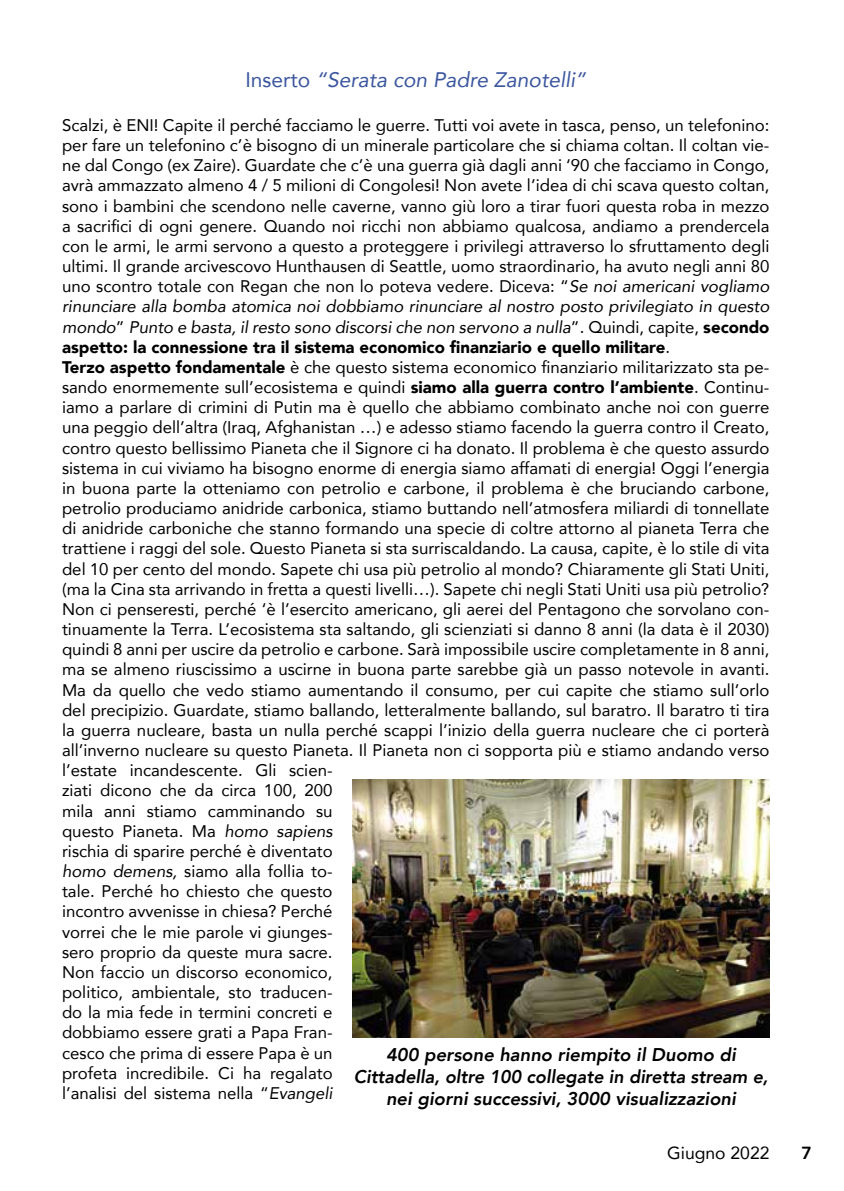
<style>
.page{position:relative;width:844px;height:1191px;background:#fff}
.page>*{position:absolute;margin:0;border:0;box-sizing:border-box;transform-origin:0 0}
.t1{font:italic 21px "Avenir";color:#3b569f}
.t2{font:italic 800 18.38px/22.1px "Avenir";color:#000;text-align:center}
.t3{font:17.5px "Avenir";color:#000}
.t4{font:800 17.5px "Avenir";color:#000}
.t5{font:16.8px/20.1px "Avenir";color:#000}
.s1{font-style:normal}
.s2{font-style:italic}
.s3{font-weight:900}
</style>
<div class="page">
<img style="left:352px;top:779px;width:417px;height:258px">
<p class="t1" style="left:245px;top:67px;width:342px"><span class="s1">Inserto</span> “Serata con Padre Zanotelli”</p>
<p class="t5" style="left:62px;top:115px;width:708px">Scalzi, è ENI! Capite il perché facciamo le guerre. Tutti voi avete in tasca, penso, un telefonino: per fare un telefonino c’è bisogno di un minerale particolare che si chiama coltan. Il coltan vie&shy;ne dal Congo (ex Zaire). Guardate che c’è una guerra già dagli anni ‘90 che facciamo in Congo, avrà ammazzato almeno 4 / 5 milioni di Congolesi! Non avete l’idea di chi scava questo coltan, sono i bambini che scendono nelle caverne, vanno giù loro a tirar fuori questa roba in mezzo a sacrifici di ogni genere. Quando noi ricchi non abbiamo qualcosa, andiamo a prendercela con le armi, le armi servono a questo a proteggere i privilegi attraverso lo sfruttamento degli ultimi. Il grande arcivescovo Hunthausen di Seattle, uomo straordinario, ha avuto negli anni 80 uno scontro totale con Regan che non lo poteva vedere. Diceva: “<span class="s2">Se noi americani vogliamo rinunciare alla bomba atomica noi dobbiamo rinunciare al nostro posto privilegiato in questo mondo</span>” <span class="s2">Punto e basta, il resto sono discorsi che non servono a nulla</span>”. Quindi, capite, <span class="s3">secondo aspetto: la connessione tra il sistema economico finanziario e quello militare</span>.<br><span class="s3">Terzo aspetto fondamentale</span> è che questo sistema economico finanziario militarizzato sta pe&shy;sando enormemente sull’ecosistema e quindi <span class="s3">siamo alla guerra contro l’ambiente</span>. Continu&shy;iamo a parlare di crimini di Putin ma è quello che abbiamo combinato anche noi con guerre una peggio dell’altra (Iraq, Afghanistan …) e adesso stiamo facendo la guerra contro il Creato, contro questo bellissimo Pianeta che il Signore ci ha donato. Il problema è che questo assurdo sistema in cui viviamo ha bisogno enorme di energia siamo affamati di energia! Oggi l’energia in buona parte la otteniamo con petrolio e carbone, il problema è che bruciando carbone, petrolio produciamo anidride carbonica, stiamo buttando nell’atmosfera miliardi di tonnellate di anidride carboniche che stanno formando una specie di coltre attorno al pianeta Terra che trattiene i raggi del sole. Questo Pianeta si sta surriscaldando. La causa, capite, è lo stile di vita del 10 per cento del mondo. Sapete chi usa più petrolio al mondo? Chiaramente gli Stati Uniti, (ma la Cina sta arrivando in fretta a questi livelli…). Sapete chi negli Stati Uniti usa più petrolio?<br>Non ci penseresti, perché ‘è l’esercito americano, gli aerei del Pentagono che sorvolano con&shy;tinuamente la Terra. L’ecosistema sta saltando, gli scienziati si danno 8 anni (la data è il 2030) quindi 8 anni per uscire da petrolio e carbone. Sarà impossibile uscire completamente in 8 anni, ma se almeno riuscissimo a uscirne in buona parte sarebbe già un passo notevole in avanti.<br>Ma da quello che vedo stiamo aumentando il consumo, per cui capite che stiamo sull’orlo del precipizio. Guardate, stiamo ballando, letteralmente ballando, sul baratro. Il baratro ti tira la guerra nucleare, basta un nulla perché scappi l’inizio della guerra nucleare che ci porterà all’inverno nucleare su questo Pianeta. Il Pianeta non ci sopporta più e stiamo andando verso l’estate incandescente. Gli scien-<br>ziati dicono che da circa 100, 200<br>mila anni stiamo camminando su<br>questo Pianeta. Ma <span class="s2">homo sapiens<br></span>rischia di sparire perché è diventato<br><span class="s2">homo demens,</span> siamo alla follia to-<br>tale. Perché ho chiesto che questo<br>incontro avvenisse in chiesa? Perché<br>vorrei che le mie parole vi giunges-<br>sero proprio da queste mura sacre.<br>Non faccio un discorso economico,<br>politico, ambientale, sto traducen-<br>do la mia fede in termini concreti e<br>dobbiamo essere grati a Papa Fran-<br>cesco che prima di essere Papa è un<br>profeta incredibile. Ci ha regalato<br>l’analisi del sistema nella “<span class="s2">Evangeli</span></p>
<p class="t2" style="left:354px;top:1043px;width:416px">400 persone hanno riempito il Duomo di<br>Cittadella, oltre 100 collegate in diretta stream e, nei giorni successivi, 3000 visualizzazioni</p>
<p class="t3" style="left:667px;top:1138px;width:104px">Giugno 2022</p>
<p class="t4" style="left:801px;top:1139px;width:12px">7</p>
</div>
